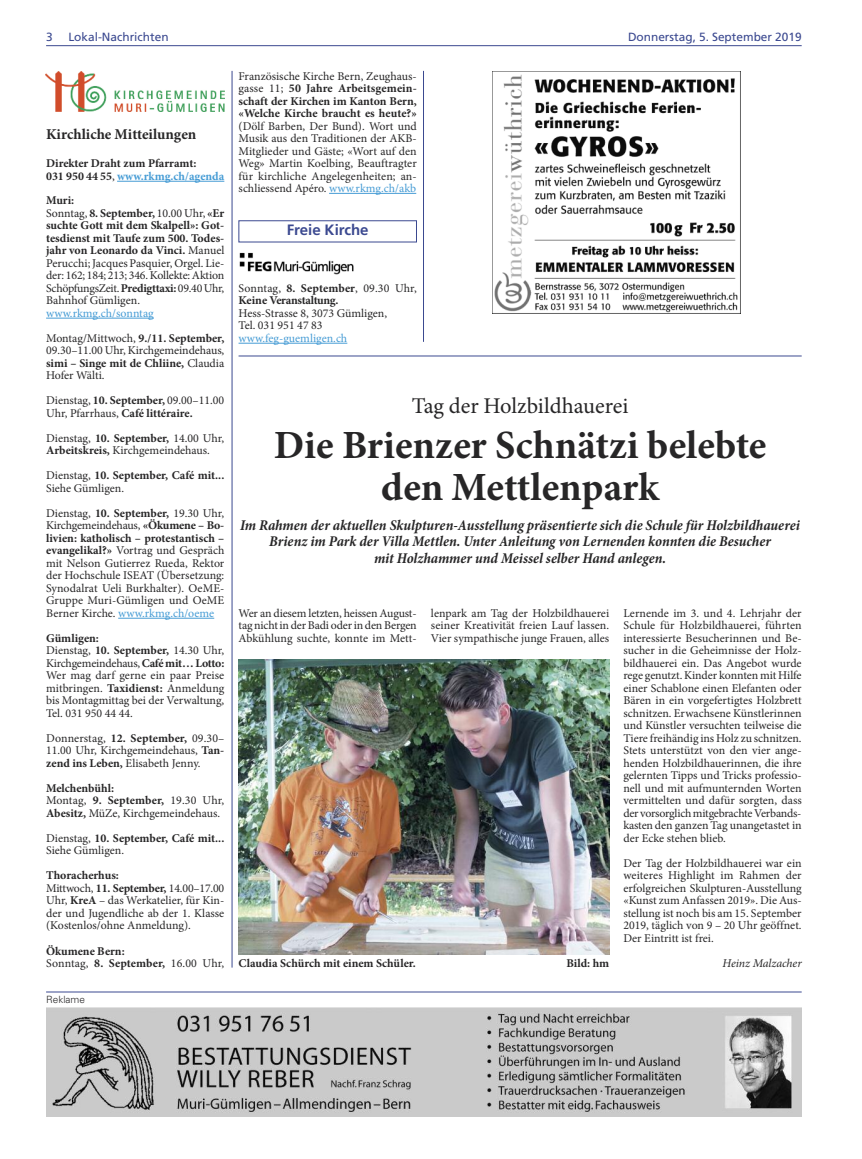
<style>
.page{position:relative;width:862px;height:1159px;background:#fff}
.page>*{position:absolute;margin:0;border:0;box-sizing:border-box;transform-origin:0 0}
.t1{font:700 40px/41.2px "Minion Pro";color:#272627;text-align:center}
.t2{font:22.5px "Minion Pro";color:#272627}
.t3{font:italic 700 condensed 15px/16.2px "Minion Pro";color:#272627;text-align:center}
.t4{font:700 15px "Minion Pro";color:#272627}
.t5{font:700 15px "Frutiger";color:#3b4990}
.t6{font:11.88px/12.5px "Minion Pro";color:#272627}
.t7{font:700 11.88px/12.5px "Minion Pro";color:#272627}
.t8{font:11.88px/25px "Minion Pro";color:#469cd5}
.t9{font:700 11.88px/12.5px "Minion Pro";letter-spacing:-.025em;color:#272627}
.t10{font:11.88px "Frutiger";color:#3b4990}
.t11{font:italic 11.88px "Minion Pro";letter-spacing:-.005em;color:#272627}
.t12{font:300 10px "Univers";color:#272627}
.s1{font-weight:400}
.s2{color:#469cd5}
.s3{font-weight:700}
.s4{color:#272627}
.s5{font-weight:700;color:#272627}
</style>
<div class="page">
<hr style="left:117px;top:181px;width:107px;height:1px;background:#469cd5">
<img style="left:45px;top:72px;width:179px;height:39px">
<hr style="left:46px;top:318px;width:108px;height:1px;background:#469cd5">
<hr style="left:118px;top:618px;width:96px;height:1px;background:#469cd5">
<hr style="left:423px;top:71px;width:1px;height:271px;background:#3b4990">
<img style="left:239px;top:252px;width:115px;height:23px">
<hr style="left:238px;top:356px;width:563px;height:1px;background:#3b4990">
<img style="left:492px;top:71px;width:248px;height:243px">
<img style="left:46px;top:1008px;width:755px;height:108px">
<hr style="left:46px;top:45px;width:755px;height:1px;background:#3b4990">
<div style="left:238px;top:220px;width:178px;height:22px;border:1px solid #3b4990"></div>
<hr style="left:232px;top:71px;width:1px;height:896px;background:#3b4990">
<hr style="left:238px;top:343px;width:109px;height:1px;background:#469cd5">
<hr style="left:46px;top:991px;width:755px;height:1px;background:#3b4990">
<hr style="left:329px;top:193px;width:87px;height:1px;background:#469cd5">
<img style="left:238px;top:659px;width:371px;height:295px">
<p class="t10" style="left:46px;top:32px;width:8px">3</p>
<p class="t10" style="left:68px;top:32px;width:102px">Lokal-Nachrichten</p>
<p class="t10" style="left:627px;top:32px;width:175px">Donnerstag, 5. September 2019</p>
<p class="t4" style="left:46px;top:128px;width:152px">Kirchliche Mitteilungen</p>
<p class="t7" style="left:46px;top:158px;width:180px">Direkter Draht zum Pfarramt:<br>031 950 44 55<span class="s1">,</span> <span class="s2">www.rkmg.ch/agenda</span></p>
<p class="t6" style="left:46px;top:195px;width:180px"><span class="s3">Muri:<br></span>Sonntag, <span class="s3">8. September,</span> 10.00 Uhr, <span class="s3">«Er suchte Gott mit dem Skalpell»: Got&shy;tesdienst mit Taufe zum 500. Todes&shy;jahr von Leonardo da Vinci.</span> Manuel<br>Perucchi; Jacques Pasquier, Orgel. Lie&shy;der: 162; 184; 213; 346. Kollekte: Aktion<br>SchöpfungsZeit.<span class="s3">Predigttaxi:</span>09.40Uhr,<br>Bahnhof Gümligen.</p>
<p class="t8" style="left:46px;top:301px;width:180px">www.rkmg.ch/sonntag<br><span class="s4">Montag/Mittwoch,</span> <span class="s5">9./11. September,</span></p>
<p class="t6" style="left:46px;top:345px;width:180px;text-align:justify">09.30–11.00 Uhr, Kirchgemeindehaus, <span class="s3">simi – Singe mit de Chliine,</span> Claudia Hofer Wälti.</p>
<p class="t6" style="left:46px;top:395px;width:180px">Dienstag, <span class="s3">10. September,</span> 09.00–11.00<br>Uhr, Pfarrhaus, <span class="s3">Café littéraire.</span></p>
<p class="t6" style="left:46px;top:433px;width:180px">Dienstag, <span class="s3">10. September,</span> 14.00 Uhr,<br><span class="s3">Arbeitskreis,</span> Kirchgemeindehaus.</p>
<p class="t6" style="left:46px;top:470px;width:180px">Dienstag, <span class="s3">10. September, Café mit...<br></span>Siehe Gümligen.</p>
<p class="t6" style="left:46px;top:508px;width:180px;text-align:justify">Dienstag, <span class="s3">10. September,</span> 19.30 Uhr, Kirchgemeindehaus, <span class="s3">«Ökumene – Bo&shy;livien: katholisch – protestantisch – evangelikal?»</span> Vortrag und Gespräch mit Nelson Gutierrez Rueda, Rektor der Hochschule ISEAT (Übersetzung:<br>Synodalrat Ueli Burkhalter). OeME-Gruppe Muri-Gümligen und OeME Berner Kirche. <span class="s2">www.rkmg.ch/oeme</span></p>
<p class="t6" style="left:46px;top:633px;width:180px"><span class="s3">Gümligen:<br></span>Dienstag, <span class="s3">10. September,</span> 14.30 Uhr,<br>Kirchgemeindehaus,<span class="s3">Cafémit…Lotto:<br></span>Wer mag darf gerne ein paar Preise mitbringen. <span class="s3">Taxidienst:</span> Anmeldung bis Montagmittag bei der Verwaltung,<br>Tel. 031 950 44 44.</p>
<p class="t6" style="left:46px;top:733px;width:180px;text-align:justify">Donnerstag, <span class="s3">12. September,</span> 09.30– 11.00 Uhr, Kirchgemeindehaus, <span class="s3">Tan&shy;zend ins Leben,</span> Elisabeth Jenny.</p>
<p class="t6" style="left:46px;top:783px;width:180px"><span class="s3">Melchenbühl:<br></span>Montag, <span class="s3">9. September,</span> 19.30 Uhr,<br><span class="s3">Abesitz,</span> MüZe, Kirchgemeindehaus.</p>
<p class="t6" style="left:46px;top:833px;width:180px">Dienstag, <span class="s3">10. September, Café mit...<br></span>Siehe Gümligen.</p>
<p class="t6" style="left:46px;top:870px;width:180px"><span class="s3">Thoracherhus:<br></span>Mittwoch, <span class="s3">11. September,</span> 14.00–17.00<br>Uhr, <span class="s3">KreA</span> – das Werkatelier, für Kin&shy;der und Jugendliche ab der 1. Klasse (Kostenlos/ohne Anmeldung).</p>
<p class="t7" style="left:46px;top:945px;width:180px">Ökumene Bern:<br><span class="s1">Sonntag,</span> 8. September, <span class="s1">16.00 Uhr,</span></p>
<p class="t12" style="left:46px;top:995px;width:40px">Reklame</p>
<p class="t7" style="left:238px;top:70px;width:180px;text-align:justify"><span class="s1">Französische Kirche Bern, Zeughaus&shy;gasse 11;</span> 50 Jahre Arbeitsgemein&shy;schaft der Kirchen im Kanton Bern, «Welche Kirche braucht es heute?»</p>
<p class="t6" style="left:238px;top:121px;width:180px;text-align:justify">(Dölf Barben, Der Bund). Wort und Musik aus den Traditionen der AKB-Mitglieder und Gäste; «Wort auf den Weg» Martin Koelbing, Beauftragter für kirchliche Angelegenheiten; an&shy;schliessend Apéro. <span class="s2">www.rkmg.ch/akb</span></p>
<p class="t5" style="left:286px;top:224px;width:83px">Freie Kirche</p>
<p class="t9" style="left:238px;top:283px;width:180px"><span class="s1">Sonntag,</span> 8. September<span class="s1">, 09.30 Uhr,<br></span>Keine Veranstaltung.</p>
<p class="t6" style="left:238px;top:308px;width:150px">Hess-Strasse 8, 3073 Gümligen,<br>Tel. 031 951 47 83</p>
<p class="t8" style="left:238px;top:327px;width:110px">www.feg-guemligen.ch</p>
<h2 class="t2" style="left:411px;top:397px;width:218px">Tag der Holzbildhauerei</h2>
<h1 class="t1" style="left:273px;top:428px;width:494px">Die Brienzer Schnätzi belebte den Mettlenpark</h1>
<p class="t3" style="left:240px;top:518px;width:561px">Im Rahmen der aktuellen Skulpturen-Ausstellung präsentierte sich die Schule für Holzbildhauerei<br>Brienz im Park der Villa Mettlen. Unter Anleitung von Lernenden konnten die Besucher<br>mit Holzhammer und Meissel selber Hand anlegen.</p>
<p class="t6" style="left:238px;top:607px;width:180px;text-align:justify">Wer an diesem letzten, heissen August&shy;tag nichtin derBadi oderin denBergen Abkühlung suchte, konnte im Mett-</p>
<p class="t6" style="left:431px;top:607px;width:180px;text-align:justify">lenpark am Tag der Holzbildhauerei seiner Kreativität freien Lauf lassen.<br>Vier sympathische junge Frauen, alles</p>
<p class="t7" style="left:238px;top:958px;width:179px">Claudia Schürch mit einem Schüler.</p>
<p class="t7" style="left:566px;top:958px;width:44px">Bild: hm</p>
<p class="t6" style="left:623px;top:607px;width:180px;text-align:justify">Lernende im 3. und 4. Lehrjahr der Schule für Holzbildhauerei, führten interessierte Besucherinnen und Be&shy;sucher in die Geheimnisse der Holz&shy;bildhauerei ein. Das Angebot wurde rege genutzt. Kinder konnten mit Hilfe einer Schablone einen Elefanten oder Bären in ein vorgefertigtes Holzbrett schnitzen. Erwachsene Künstlerinnen und Künstler versuchten teilweise die Tiere freihändig ins Holz zu schnitzen.<br>Stets unterstützt von den vier ange&shy;henden Holzbildhauerinnen, die ihre gelernten Tipps und Tricks professio&shy;nell und mit aufmunternden Worten vermittelten und dafür sorgten, dass der vorsorglichmitgebrachteVerbands&shy;kasten den ganzen Tag unangetastet in der Ecke stehen blieb.</p>
<p class="t6" style="left:623px;top:857px;width:180px;text-align:justify">Der Tag der Holzbildhauerei war ein weiteres Highlight im Rahmen der erfolgreichen Skulpturen-Ausstellung «Kunst zum Anfassen 2019». Die Aus&shy;stellung ist noch bis am 15. September 2019, täglich von 9 – 20 Uhr geöffnet.<br>Der Eintritt ist frei.</p>
<p class="t11" style="left:722px;top:958px;width:81px">Heinz Malzacher</p>
</div>
